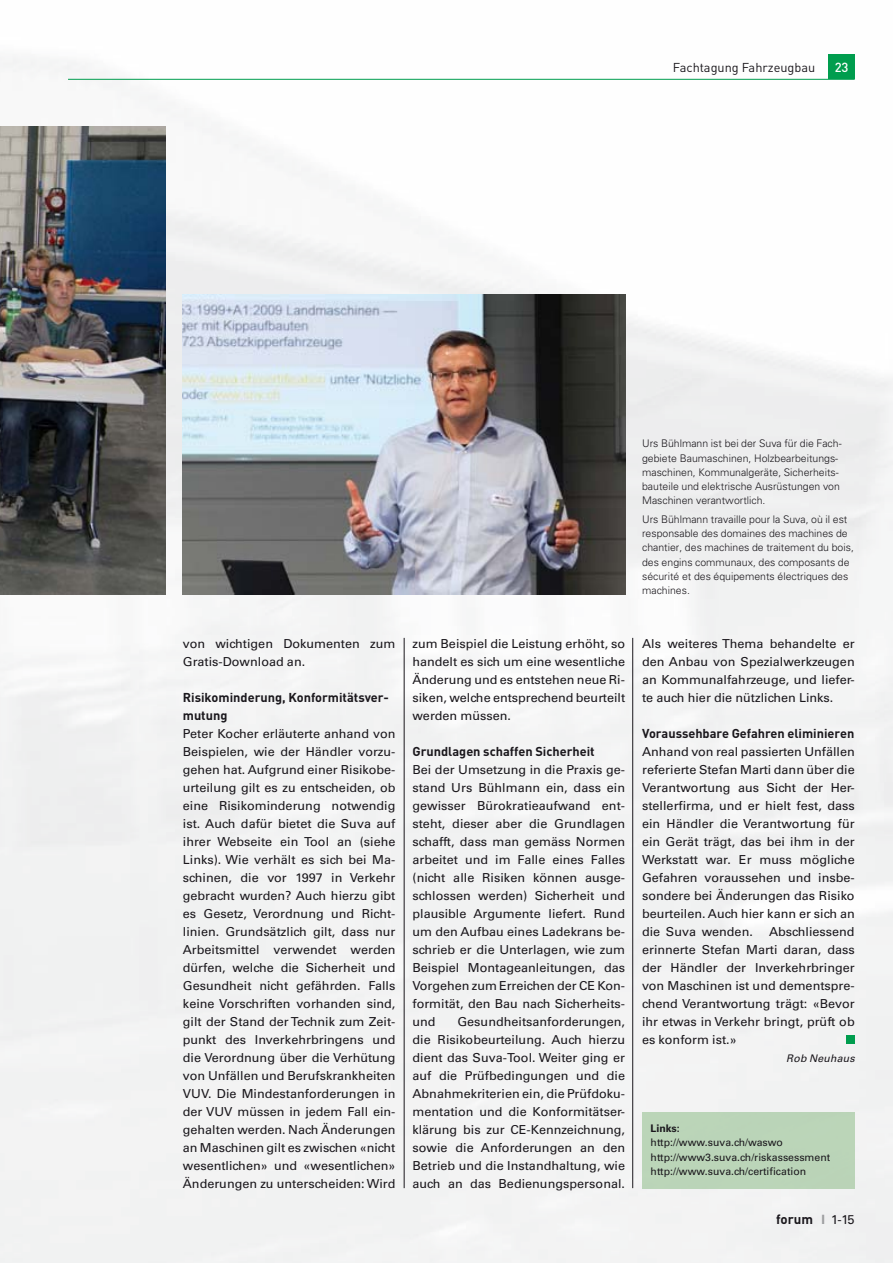
<style>
.page{position:relative;width:893px;height:1263px;background:#fff}
.page>*{position:absolute;margin:0;border:0;box-sizing:border-box;transform-origin:0 0}
.t1{font:700 13.35px "DIN";color:#1a171c}
.t2{font:500 13.05px "DIN";color:#fff}
.t3{font:700 12.75px/18px "DIN";color:#1a171c}
.t4{font:12.75px "DIN";color:#1a171c}
.t5{font:12.3px/18px "Univers";color:#1a171c;text-align:justify}
.t6{font:300 10.5px/14.2px "Univers";color:#1a171c}
.t7{font:10.5px/14.2px "Univers";color:#1a171c}
.t8{font:italic 10.5px "Univers";letter-spacing:.02em;color:#1a171c}
.t9{font:700 10.5px "Univers";color:#1a171c}
.s1{font-family:"Univers";font-size:12.75px;color:#9c9d9f}
.s2{font-family:"Univers";font-weight:400;font-size:12.75px}
</style>
<div class="page">
<img style="left:0;top:57px;width:857px;height:791px">
<div style="left:828px;top:54px;width:27px;height:25px;background:#009d4e"></div>
<hr style="left:68px;top:79px;width:787px;height:1px;background:#009d4e">
<img style="left:0;top:126px;width:166px;height:468px">
<img style="left:183px;top:294px;width:442px;height:300px">
<div style="left:642px;top:1112px;width:213px;height:76px;background:#bbd5b8"></div>
<div style="left:846px;top:1035px;width:9px;height:9px;background:#009d4e"></div>
<hr style="left:632px;top:638px;width:1px;height:550px;background:#1a171c">
<hr style="left:404px;top:638px;width:1px;height:550px;background:#1a171c">
<p class="t4" style="left:673px;top:63px;width:144px">Fachtagung Fahrzeugbau</p>
<p class="t2" style="left:835px;top:63px;width:15px">23</p>
<p class="t6" style="left:642px;top:437px;width:201px">Urs Bühlmann ist bei der Suva für die Fach&shy;gebiete Baumaschinen, Holzbearbeitungs&shy;maschinen, Kommunalgeräte, Sicherheits&shy;bauteile und elektrische Ausrüstungen von Maschinen verantwortlich.</p>
<p class="t6" style="left:642px;top:513px;width:213px">Urs Bühlmann travaille pour la Suva, où il est responsable des domaines des machines de chantier, des machines de traitement du bois, des engins communaux, des composants de sécurité et des équipements électriques des machines.</p>
<p class="t5" style="left:183px;top:636px;width:214px">von wichtigen Dokumenten zum<br>Gratis-Download an.</p>
<p class="t3" style="left:183px;top:690px;width:208px">Risikominderung, Konformitätsver&shy;mutung</p>
<p class="t5" style="left:183px;top:726px;width:214px">Peter Kocher erläuterte anhand von Beispielen, wie der Händler vorzu&shy;gehen hat. Aufgrund einer Risikobe&shy;urteilung gilt es zu entscheiden, ob eine Risikominderung notwendig ist. Auch dafür bietet die Suva auf ihrer Webseite ein Tool an (siehe Links). Wie verhält es sich bei Ma&shy;schinen, die vor 1997 in Verkehr gebracht wurden? Auch hierzu gibt es Gesetz, Verordnung und Richt&shy;linien. Grundsätzlich gilt, dass nur Arbeitsmittel verwendet werden dürfen, welche die Sicherheit und Gesundheit nicht gefährden. Falls keine Vorschriften vorhanden sind, gilt der Stand der Technik zum Zeit&shy;punkt des Inverkehrbringens und die Verordnung über die Verhütung von Unfällen und Berufskrankheiten VUV. Die Mindestanforderungen in der VUV müssen in jedem Fall ein&shy;gehalten werden. Nach Änderungen an Maschinen gilt es zwischen «nicht wesentlichen» und «wesentlichen» Änderungen zu unterscheiden: Wird</p>
<p class="t5" style="left:412px;top:636px;width:214px">zum Beispiel die Leistung erhöht, so handelt es sich um eine wesentliche Änderung und es entstehen neue Ri&shy;siken, welche entsprechend beurteilt werden müssen.</p>
<p class="t3" style="left:412px;top:744px;width:184px">Grundlagen schaffen Sicherheit</p>
<p class="t5" style="left:412px;top:762px;width:214px">Bei der Umsetzung in die Praxis ge&shy;stand Urs Bühlmann ein, dass ein gewisser Bürokratieaufwand ent&shy;steht, dieser aber die Grundlagen schafft, dass man gemäss Normen arbeitet und im Falle eines Falles (nicht alle Risiken können ausge&shy;schlossen werden) Sicherheit und plausible Argumente liefert. Rund um den Aufbau eines Ladekrans be&shy;schrieb er die Unterlagen, wie zum Beispiel Montageanleitungen, das Vorgehen zum Erreichen der CE Kon&shy;formität, den Bau nach Sicherheits&shy;und</p>
<p class="t5" style="left:412px;top:1014px;width:214px;text-indent:45px">Gesundheitsanforderungen, die Risikobeurteilung. Auch hierzu dient das Suva-Tool. Weiter ging er auf die Prüfbedingungen und die Abnahmekriterien ein, die Prüfdoku&shy;mentation und die Konformitätser&shy;klärung bis zur CE-Kennzeichnung, sowie die Anforderungen an den Betrieb und die Instandhaltung, wie auch an das Bedienungspersonal.</p>
<p class="t5" style="left:642px;top:636px;width:214px">Als weiteres Thema behandelte er den Anbau von Spezialwerkzeugen an Kommunalfahrzeuge, und liefer&shy;te auch hier die nützlichen Links.</p>
<p class="t3" style="left:642px;top:726px;width:214px">Voraussehbare Gefahren eliminieren</p>
<p class="t5" style="left:642px;top:744px;width:214px">Anhand von real passierten Unfällen referierte Stefan Marti dann über die Verantwortung aus Sicht der Her&shy;stellerfirma, und er hielt fest, dass ein Händler die Verantwortung für ein Gerät trägt, das bei ihm in der Werkstatt war. Er muss mögliche Gefahren voraussehen und insbe&shy;sondere bei Änderungen das Risiko beurteilen. Auch hier kann er sich an die Suva wenden.</p>
<p class="t5" style="left:642px;top:924px;width:214px;text-indent:127px">Abschliessend erinnerte Stefan Marti daran, dass der Händler der Inverkehrbringer von Maschinen ist und dementspre&shy;chend Verantwortung trägt: «Bevor ihr etwas in Verkehr bringt, prüft ob es konform ist.»</p>
<p class="t8" style="left:786px;top:1054px;width:70px">Rob Neuhaus</p>
<p class="t9" style="left:651px;top:1124px;width:31px">Links:</p>
<p class="t7" style="left:651px;top:1136px;width:181px">http://www.suva.ch/waswo http://www3.suva.ch/riskassessment http://www.suva.ch/certification</p>
<p class="t1" style="left:776px;top:1214px;width:80px">forum <span class="s1">I</span> <span class="s2">1-15</span></p>
</div>
